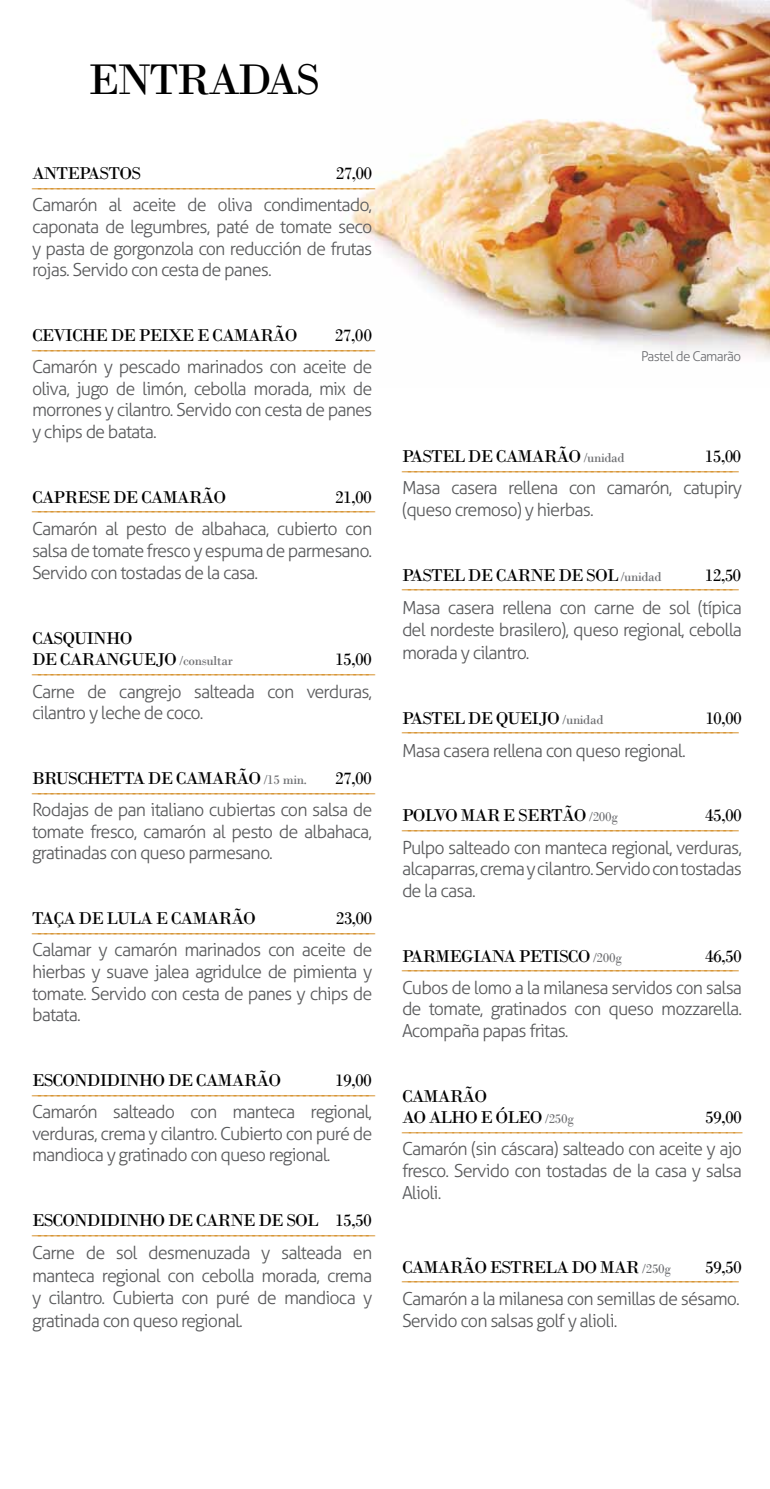
<style>
.page{position:relative;width:770px;height:1489px;background:#fff}
.page>*{position:absolute;margin:0;border:0;box-sizing:border-box;transform-origin:0 0}
.t1{font:45px "Bodoni";color:#000}
.t2{font:300 18px/21.6px "Aller";letter-spacing:-.05em;color:#58595b;text-align:justify}
.t3{font:18px "Bodoni";color:#d18516}
.t4{font:18px/21.6px "Bodoni";letter-spacing:-.05em;color:#000}
.t5{font:300 13.5px "Aller";letter-spacing:-.05em;color:#6d6e71}
.s1{font-size:13.5px;color:#6d6e71}
</style>
<div class="page">
<img style="left:352px;top:0;width:418px;height:358px">
<h1 class="t1" style="left:88px;top:52px;width:30px">ENTRADAS</h1>
<p class="t4" style="left:32px;top:163px;width:111px">ANTEPASTOS</p>
<p class="t4" style="left:336px;top:163px;width:38px">27,00</p>
<p class="t3" style="left:32px;top:170px;width:344px">______________________________________________________</p>
<p class="t2" style="left:32px;top:194px;width:342px">Camarón al aceite de oliva condimentado, caponata de legumbres, paté de tomate seco y pasta de gorgonzola con reducción de frutas rojas. Servido con cesta de panes.</p>
<p class="t4" style="left:32px;top:324px;width:267px">CEVICHE DE PEIXE E CAMARÃO</p>
<p class="t4" style="left:335px;top:324px;width:39px">27,00</p>
<p class="t3" style="left:32px;top:332px;width:344px">______________________________________________________</p>
<p class="t2" style="left:32px;top:356px;width:342px">Camarón y pescado marinados con aceite de oliva, jugo de limón, cebolla morada, mix de morrones y cilantro. Servido con cesta de panes y chips de batata.</p>
<p class="t4" style="left:32px;top:486px;width:196px">CAPRESE DE CAMARÃO</p>
<p class="t4" style="left:335px;top:486px;width:38px">21,00</p>
<p class="t3" style="left:32px;top:494px;width:344px">______________________________________________________</p>
<p class="t2" style="left:32px;top:517px;width:342px;line-height:22px">Camarón al pesto de albahaca, cubierto con salsa de tomate fresco y espuma de parmesano.<br>Servido con tostadas de la casa.</p>
<p class="t4" style="left:32px;top:627px;width:202px">CASQUINHO<br>DE CARANGUEJO <span class="s1">/CONSULTAR</span></p>
<p class="t4" style="left:335px;top:649px;width:38px">15,00</p>
<p class="t3" style="left:32px;top:656px;width:344px">______________________________________________________</p>
<p class="t2" style="left:32px;top:680px;width:342px">Carne de cangrejo salteada con verduras, cilantro y leche de coco.</p>
<p class="t4" style="left:32px;top:767px;width:277px">BRUSCHETTA DE CAMARÃO <span class="s1">/15 MIN.</span></p>
<p class="t4" style="left:335px;top:767px;width:38px">27,00</p>
<p class="t3" style="left:32px;top:775px;width:344px">______________________________________________________</p>
<p class="t2" style="left:32px;top:799px;width:342px">Rodajas de pan italiano cubiertas con salsa de tomate fresco, camarón al pesto de albahaca, gratinadas con queso parmesano.</p>
<p class="t4" style="left:32px;top:907px;width:225px">TAÇA DE LULA E CAMARÃO</p>
<p class="t4" style="left:336px;top:907px;width:38px">23,00</p>
<p class="t3" style="left:32px;top:915px;width:344px">______________________________________________________</p>
<p class="t2" style="left:32px;top:939px;width:342px">Calamar y camarón marinados con aceite de hierbas y suave jalea agridulce de pimienta y tomate. Servido con cesta de panes y chips de batata.</p>
<p class="t4" style="left:32px;top:1069px;width:251px">ESCONDIDINHO DE CAMARÃO</p>
<p class="t4" style="left:335px;top:1069px;width:38px">19,00</p>
<p class="t3" style="left:32px;top:1076px;width:344px">______________________________________________________</p>
<p class="t2" style="left:32px;top:1100px;width:342px">Camarón salteado con manteca regional, verduras, crema y cilantro. Cubierto con puré de mandioca y gratinado con queso regional.</p>
<p class="t4" style="left:32px;top:1209px;width:341px">ESCONDIDINHO DE CARNE DE SOL 15,50</p>
<p class="t3" style="left:32px;top:1217px;width:344px">______________________________________________________</p>
<p class="t2" style="left:32px;top:1241px;width:342px;line-height:22.5px">Carne de sol desmenuzada y salteada en manteca regional con cebolla morada, crema y cilantro. Cubierta con puré de mandioca y gratinada con queso regional.</p>
<p class="t5" style="left:641px;top:348px;width:101px">Pastel de Camarão</p>
<p class="t4" style="left:402px;top:445px;width:224px">PASTEL DE CAMARÃO <span class="s1">/UNIDAD</span></p>
<p class="t4" style="left:705px;top:445px;width:38px">15,00</p>
<p class="t3" style="left:402px;top:453px;width:338px">_____________________________________________________</p>
<p class="t2" style="left:402px;top:477px;width:341px">Masa casera rellena con camarón, catupiry (queso cremoso) y hierbas.</p>
<p class="t4" style="left:402px;top:564px;width:261px">PASTEL DE CARNE DE SOL <span class="s1">/UNIDAD</span></p>
<p class="t4" style="left:705px;top:564px;width:38px">12,50</p>
<p class="t3" style="left:402px;top:571px;width:338px">_____________________________________________________</p>
<p class="t2" style="left:402px;top:596px;width:341px;line-height:22.5px">Masa casera rellena con carne de sol (típica del nordeste brasilero), queso regional, cebolla morada y cilantro.</p>
<p class="t4" style="left:402px;top:707px;width:203px">PASTEL DE QUEIJO <span class="s1">/UNIDAD</span></p>
<p class="t4" style="left:705px;top:707px;width:38px">10,00</p>
<p class="t3" style="left:402px;top:714px;width:338px">_____________________________________________________</p>
<p class="t2" style="left:402px;top:739px;width:285px">Masa casera rellena con queso regional.</p>
<p class="t4" style="left:402px;top:804px;width:218px">POLVO MAR E SERTÃO <span class="s1">/200G</span></p>
<p class="t4" style="left:705px;top:804px;width:38px">45,00</p>
<p class="t3" style="left:402px;top:812px;width:338px">_____________________________________________________</p>
<p class="t2" style="left:402px;top:836px;width:341px">Pulpo salteado con manteca regional, verduras, alcaparras, crema y cilantro. Servido con tostadas de la casa.</p>
<p class="t4" style="left:402px;top:945px;width:221px">PARMEGIANA PETISCO <span class="s1">/200G</span></p>
<p class="t4" style="left:705px;top:944px;width:38px">46,50</p>
<p class="t3" style="left:402px;top:952px;width:338px">_____________________________________________________</p>
<p class="t2" style="left:402px;top:976px;width:341px">Cubos de lomo a la milanesa servidos con salsa de tomate, gratinados con queso mozzarella.<br>Acompaña papas fritas.</p>
<p class="t4" style="left:402px;top:1085px;width:174px">CAMARÃO<br>AO ALHO E ÓLEO <span class="s1">/250G</span></p>
<p class="t4" style="left:705px;top:1106px;width:38px">59,00</p>
<p class="t3" style="left:402px;top:1114px;width:342px">_______________________________________________</p>
<p class="t2" style="left:402px;top:1138px;width:341px">Camarón (sin cáscara) salteado con aceite y ajo fresco. Servido con tostadas de la casa y salsa Alioli.</p>
<p class="t4" style="left:402px;top:1256px;width:271px">CAMARÃO ESTRELA DO MAR <span class="s1">/250G</span></p>
<p class="t4" style="left:705px;top:1256px;width:38px">59,50</p>
<p class="t3" style="left:402px;top:1263px;width:338px">_____________________________________________________</p>
<p class="t2" style="left:402px;top:1287px;width:339px">Camarón a la milanesa con semillas de sésamo.<br>Servido con salsas golf y alioli.</p>
</div>
